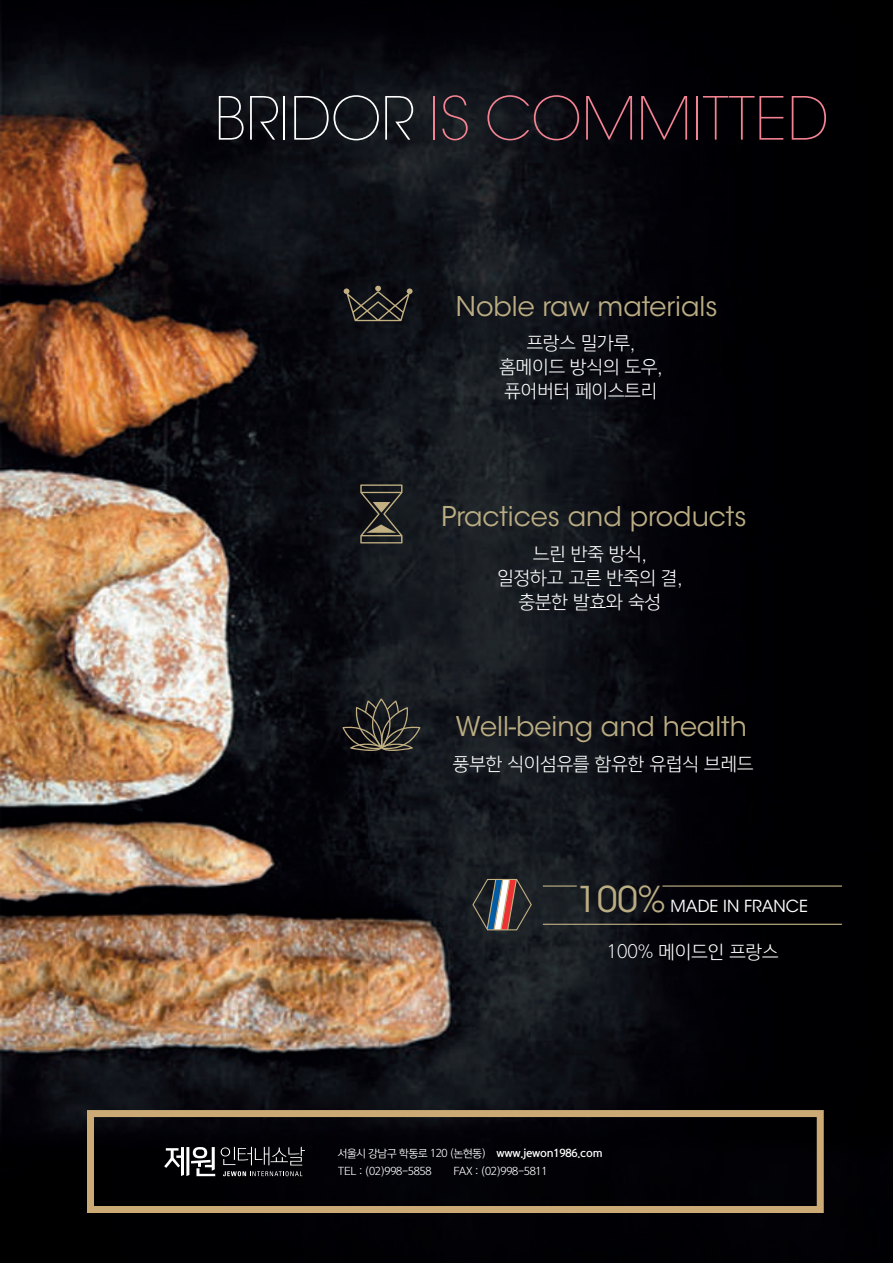
<style>
.page{position:relative;width:893px;height:1263px;background:#fff}
.page>*{position:absolute;margin:0;border:0;box-sizing:border-box;transform-origin:0 0}
.t1{font:200 58.95px "ITC Avant Garde Std";color:#f38392}
.t2{font:27px "ITC Avant Garde Std";color:#bbad83}
.t3{font:18px/24px "Yoon Gothic Pro 735";color:#fff;text-align:center}
.t4{font:16.5px "ITC Avant Garde Std";color:#fff}
.t5{font:10.5px/18px "Yoon Gothic Pro 745";letter-spacing:-.025em;color:#fff}
.s1{color:#fff}
.s2{font-size:35.4px;color:#bbad83}
.s3{font-family:"Yoon Gothic Pro 775"}
</style>
<div class="page">
<img style="left:0;top:0;width:893px;height:1263px">
<svg style="left:344px;top:286px;width:69px;height:35px;background:#2f2e2a"></svg>
<svg style="left:360px;top:484px;width:43px;height:59px;background:#3b3a33"></svg>
<svg style="left:342px;top:698px;width:78px;height:53px;background:#31302d"></svg>
<svg style="left:472px;top:878px;width:60px;height:53px;background:#554d51"></svg>
<hr style="left:543px;top:885px;width:34px;height:2px;background:#bbad83">
<hr style="left:662px;top:885px;width:180px;height:2px;background:#bbad83">
<hr style="left:543px;top:924px;width:299px;height:1px;background:#bbad83">
<div style="left:87px;top:1110px;width:737px;height:103px;border:7px solid #cbaa76"></div>
<svg style="left:223px;top:1171px;width:79px;height:5px"></svg>
<svg style="left:164px;top:1147px;width:51px;height:29px"></svg>
<svg style="left:221px;top:1147px;width:84px;height:18px;background:#2e2e31"></svg>
<h1 class="t1" style="left:214px;top:84px;width:616px"><span class="s1">BRIDOR</span> IS COMMITTED</h1>
<h2 class="t2" style="left:456px;top:289px;width:263px">Noble raw materials</h2>
<p class="t3" style="left:500px;top:330px;width:164px">프랑스 밀가루, 홈메이드 방식의 도우, 퓨어버터 페이스트리</p>
<h2 class="t2" style="left:441px;top:500px;width:307px">Practices and products</h2>
<p class="t3" style="left:497px;top:541px;width:186px">느린 반죽 방식,<br>일정하고 고른 반죽의 결, 충분한 발효와 숙성</p>
<h2 class="t2" style="left:456px;top:710px;width:293px">Well-being and health</h2>
<p class="t3" style="left:453px;top:752px;width:302px">풍부한 식이섬유를 함유한 유럽식 브레드</p>
<p class="t4" style="left:577px;top:896px;width:233px"><span class="s2">100%</span> MADE IN FRANCE</p>
<p class="t3" style="left:607px;top:939px;width:173px">100% 메이드인 프랑스</p>
<p class="t5" style="left:338px;top:1144px;width:266px">서울시 강남구 학동로 120 (논현동) <span class="s3">www.jewon1986.com<br></span>TEL : (02)998-5858</p>
<p class="t5" style="left:454px;top:1162px;width:95px">FAX : (02)998-5811</p>
</div>
